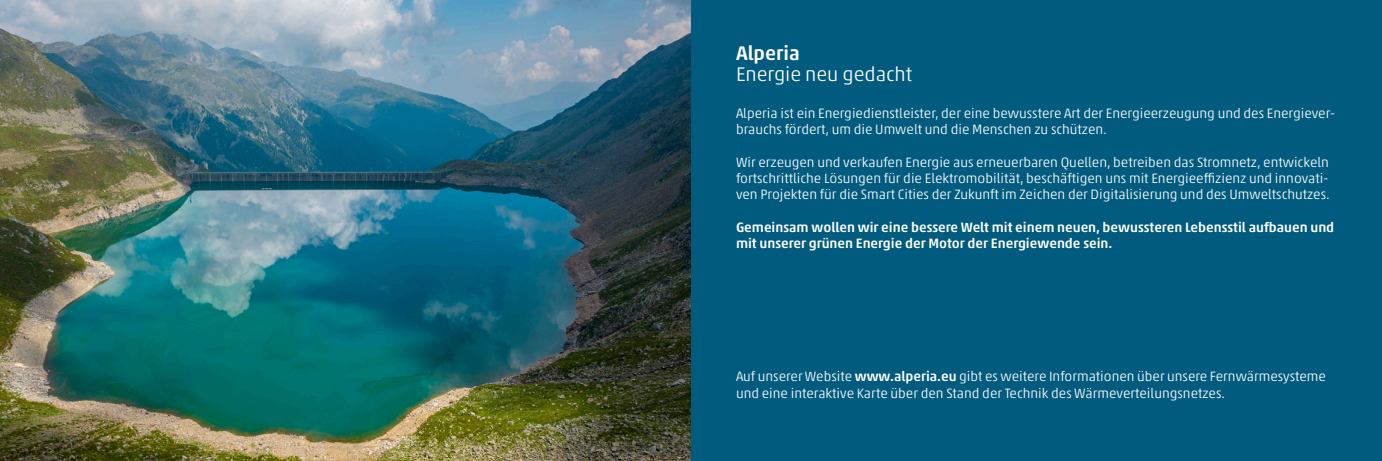
<style>
.page{position:relative;width:1382px;height:461px;background:#fff}
.page>*{position:absolute;margin:0;border:0;box-sizing:border-box;transform-origin:0 0}
.t1{font:300 20px "Akko Pro";color:#fff}
.t2{font:500 20px "Akko Pro";color:#fff}
.t3{font:300 13.75px/16.2px "Akko Pro";color:#fff}
.t4{font:500 13.75px/16.2px "Akko Pro";color:#fff}
.s1{font-weight:500}
</style>
<div class="page">
<img style="left:0;top:0;width:691px;height:461px">
<div style="left:691px;top:0;width:691px;height:461px;background:#005b7f"></div>
<p class="t2" style="left:736px;top:41px;width:65px">Alperia</p>
<p class="t1" style="left:736px;top:62px;width:178px">Energie neu gedacht</p>
<p class="t3" style="left:736px;top:105px;width:601px">Alperia ist ein Energiedienstleister, der eine bewusstere Art der Energieerzeugung und des Energiever&shy;brauchs fördert, um die Umwelt und die Menschen zu schützen.</p>
<p class="t3" style="left:736px;top:154px;width:595px;text-align:justify">Wir erzeugen und verkaufen Energie aus erneuerbaren Quellen, betreiben das Stromnetz, entwickeln fortschrittliche Lösungen für die Elektromobilität, beschäftigen uns mit Energieeffizienz und innovati&shy;ven Projekten für die Smart Cities der Zukunft im Zeichen der Digitalisierung und des Umweltschutzes.</p>
<p class="t4" style="left:736px;top:219px;width:600px">Gemeinsam wollen wir eine bessere Welt mit einem neuen, bewussteren Lebensstil aufbauen und mit unserer grünen Energie der Motor der Energiewende sein.</p>
<p class="t3" style="left:736px;top:367px;width:591px;line-height:17px">Auf unserer Website <span class="s1">www.alperia.eu</span> gibt es weitere Informationen über unsere Fernwärmesysteme und eine interaktive Karte über den Stand der Technik des Wärmeverteilungsnetzes.</p>
</div>
